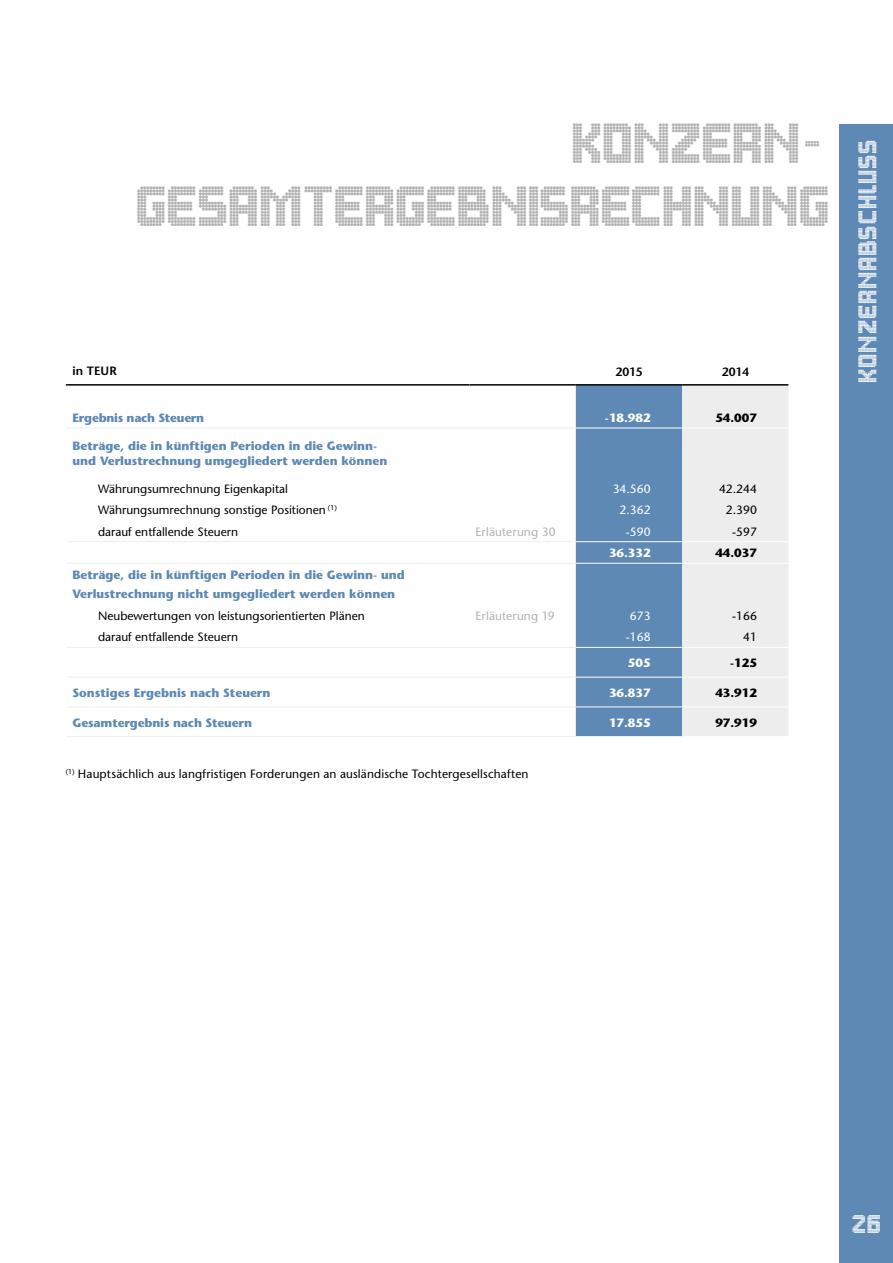
<style>
.page{position:relative;width:893px;height:1263px;background:#fff}
.page>*{position:absolute;margin:0;border:0;box-sizing:border-box;transform-origin:0 0}
._2016-Headline{font:49.5px/63px "Sams Town";color:#b3b2b2;text-align:right}
.t1{font:22.5px "Sams Town";letter-spacing:.05em;color:#fff}
.Fußtext{font:12px "Stone Sans";color:#000}
.t2{font:700 12px "Stone Sans";color:#5d89b4}
.t3{font:700 12px "Stone Sans";color:#fff}
.t4{font:700 12px "Stone Sans";color:#000}
.Tabelle_Erläuterunge{font:12px "Stone Sans";letter-spacing:.01em;color:#b3b2b2}
.t5{font:12px "Stone Sans";color:#fff}
.t6{font:700 12px "Stone Sans";letter-spacing:-.02em;color:#5d89b4}
.Fließ{font:600 12px "Stone Sans";letter-spacing:.005em;color:#000}
</style>
<div class="page">
<div style="left:839px;top:124px;width:54px;height:1139px;background:#5d89b4"></div>
<svg style="left:576px;top:386px;width:212px;height:350px;background:#a5bbd0"></svg>
<hr style="left:576px;top:428px;width:106px;height:1px;background:#fff">
<hr style="left:682px;top:428px;width:106px;height:1px;background:#fff">
<hr style="left:576px;top:541px;width:106px;height:1px;background:#fff">
<hr style="left:682px;top:541px;width:106px;height:1px;background:#fff">
<hr style="left:576px;top:706px;width:106px;height:1px;background:#fff">
<hr style="left:682px;top:706px;width:106px;height:1px;background:#fff">
<hr style="left:576px;top:647px;width:106px;height:1px;background:#fff">
<hr style="left:682px;top:647px;width:106px;height:1px;background:#fff">
<hr style="left:576px;top:563px;width:106px;height:1px;background:#fff">
<hr style="left:682px;top:563px;width:106px;height:1px;background:#fff">
<hr style="left:576px;top:677px;width:106px;height:1px;background:#fff">
<hr style="left:682px;top:677px;width:106px;height:1px;background:#fff">
<hr style="left:66px;top:384px;width:403px;height:2px;background:#000">
<hr style="left:469px;top:384px;width:107px;height:2px;background:#000">
<hr style="left:576px;top:384px;width:106px;height:2px;background:#000">
<hr style="left:682px;top:384px;width:106px;height:2px;background:#000">
<hr style="left:67px;top:428px;width:402px;height:1px;background:#ededed">
<hr style="left:469px;top:428px;width:107px;height:1px;background:#ededed">
<hr style="left:67px;top:541px;width:402px;height:1px;background:#ededed">
<hr style="left:469px;top:541px;width:107px;height:1px;background:#ededed">
<hr style="left:67px;top:563px;width:402px;height:1px;background:#ededed">
<hr style="left:469px;top:563px;width:107px;height:1px;background:#ededed">
<hr style="left:67px;top:647px;width:402px;height:1px;background:#ededed">
<hr style="left:469px;top:647px;width:107px;height:1px;background:#ededed">
<hr style="left:67px;top:677px;width:402px;height:1px;background:#ededed">
<hr style="left:469px;top:677px;width:107px;height:1px;background:#ededed">
<hr style="left:67px;top:706px;width:402px;height:1px;background:#ededed">
<hr style="left:469px;top:706px;width:107px;height:1px;background:#ededed">
<hr style="left:67px;top:736px;width:402px;height:1px;background:#ededed">
<hr style="left:469px;top:736px;width:107px;height:1px;background:#ededed">
<p class="_2016-Headline" style="left:136px;top:113px;width:695px">KONZERN-<br>GESAMTERGEBNISRECHNUNG</p>
<p class="Fließ" style="left:73px;top:363px;width:46px">in TEUR</p>
<p class="Fließ" style="left:615px;top:364px;width:29px">2015</p>
<p class="Fließ" style="left:722px;top:364px;width:29px">2014</p>
<p class="t6" style="left:73px;top:410px;width:133px">Ergebnis nach Steuern</p>
<p class="t3" style="left:605px;top:410px;width:47px">-18.982</p>
<p class="t4" style="left:715px;top:410px;width:43px">54.007</p>
<p class="t2" style="left:73px;top:438px;width:306px">Beträge, die in künftigen Perioden in die Gewinn-</p>
<p class="t2" style="left:73px;top:453px;width:316px">und Verlustrechnung umgegliedert werden können</p>
<p class="Fußtext" style="left:98px;top:481px;width:191px">Währungsumrechnung Eigenkapital</p>
<p class="t5" style="left:613px;top:481px;width:39px">34.560</p>
<p class="Fußtext" style="left:719px;top:481px;width:39px">42.244</p>
<p class="Fußtext" style="left:98px;top:503px;width:240px">Währungsumrechnung sonstige Positionen <sup>(1)</sup></p>
<p class="t5" style="left:620px;top:503px;width:32px">2.362</p>
<p class="Fußtext" style="left:726px;top:503px;width:32px">2.390</p>
<p class="Fußtext" style="left:98px;top:524px;width:142px">darauf entfallende Steuern</p>
<p class="Tabelle_Erläuterunge" style="left:475px;top:524px;width:82px">Erläuterung 30</p>
<p class="t5" style="left:626px;top:524px;width:26px">-590</p>
<p class="Fußtext" style="left:732px;top:524px;width:26px">-597</p>
<p class="t3" style="left:609px;top:545px;width:43px">36.332</p>
<p class="t4" style="left:715px;top:545px;width:43px">44.037</p>
<p class="t2" style="left:73px;top:567px;width:334px">Beträge, die in künftigen Perioden in die Gewinn- und</p>
<p class="t2" style="left:73px;top:586px;width:324px">Verlustrechnung nicht umgegliedert werden können</p>
<p class="Fußtext" style="left:98px;top:608px;width:268px">Neubewertungen von leistungsorientierten Plänen</p>
<p class="Tabelle_Erläuterunge" style="left:475px;top:608px;width:81px">Erläuterung 19</p>
<p class="t5" style="left:630px;top:608px;width:22px">673</p>
<p class="Fußtext" style="left:732px;top:608px;width:26px">-166</p>
<p class="Fußtext" style="left:98px;top:630px;width:142px">darauf entfallende Steuern</p>
<p class="t5" style="left:626px;top:630px;width:26px">-168</p>
<p class="Fußtext" style="left:743px;top:630px;width:15px">41</p>
<p class="t3" style="left:628px;top:655px;width:24px">505</p>
<p class="t4" style="left:730px;top:655px;width:28px">-125</p>
<p class="t2" style="left:73px;top:685px;width:199px">Sonstiges Ergebnis nach Steuern</p>
<p class="t3" style="left:609px;top:685px;width:43px">36.837</p>
<p class="t4" style="left:715px;top:685px;width:43px">43.912</p>
<p class="t2" style="left:73px;top:715px;width:181px">Gesamtergebnis nach Steuern</p>
<p class="t3" style="left:609px;top:715px;width:43px">17.855</p>
<p class="t4" style="left:715px;top:715px;width:43px">97.919</p>
<p class="Fußtext" style="left:66px;top:767px;width:464px"><sup>(1)</sup> Hauptsächlich aus langfristigen Forderungen an ausländische Tochtergesellschaften</p>
<h2 class="t1" style="left:855px;top:383px;width:244px;rotate:-90deg">KONZERNABSCHLUSS</h2>
<h2 class="t1" style="left:851px;top:1212px;width:31px">26</h2>
</div>
